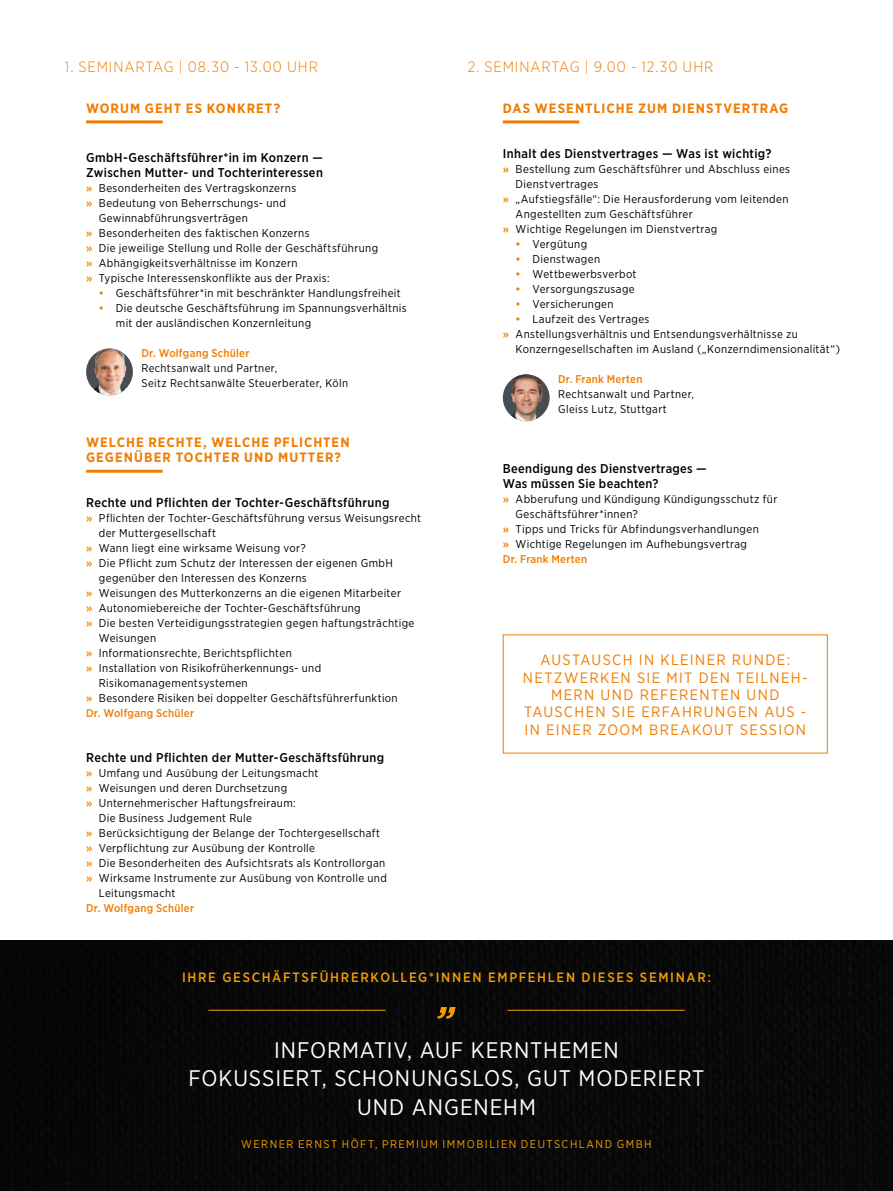
<style>
.page{position:relative;width:893px;height:1191px;background:#fff}
.page>*{position:absolute;margin:0;border:0;box-sizing:border-box;transform-origin:0 0}
.t1{font:22.5px/28.5px "Gotham Narrow";letter-spacing:.04em;color:#fff;text-align:center}
.t2{font:15px/17.4px "Gotham Narrow";letter-spacing:.09em;color:#ef7d00;text-align:center}
.t3{font:300 15px "Gotham Narrow";letter-spacing:.06em;color:#ef7d00}
.t4{font:700 13.5px/15px "Gotham Narrow";letter-spacing:.075em;color:#ef7d00}
.t5{font:500 13.5px "Gotham Narrow";letter-spacing:.125em;color:#f59c00}
.t6{font:500 12.75px/15px "Gotham Narrow";letter-spacing:.03em;color:#000}
.t7{font:11.4px/15px "Gotham Narrow";letter-spacing:.03em;color:#000}
.t8{font:11.25px/15px "Gotham Narrow";letter-spacing:.035em;color:#000}
.t9{font:500 11.25px "Gotham Narrow";letter-spacing:.02em;color:#ef7d00}
.t10{font:11.25px "Gotham Narrow";letter-spacing:.135em;color:#f59c00}
.s1{font-weight:500;color:#ef7d00}
</style>
<div class="page">
<hr style="left:86px;top:120px;width:77px;height:3px;background:#ef7d00">
<hr style="left:86px;top:470px;width:77px;height:3px;background:#ef7d00">
<img style="left:86px;top:348px;width:47px;height:47px;border-radius:23px">
<hr style="left:503px;top:120px;width:76px;height:3px;background:#ef7d00">
<img style="left:503px;top:374px;width:47px;height:47px;border-radius:23px">
<div style="left:0;top:940px;width:893px;height:251px;background:#080808"></div>
<svg style="left:437px;top:1007px;width:19px;height:11px"></svg>
<hr style="left:507px;top:1010px;width:178px;height:1px;background:#f59c00">
<hr style="left:208px;top:1010px;width:178px;height:1px;background:#f59c00">
<h2 class="t3" style="left:65px;top:58px;width:255px">1. SEMINARTAG | 08.30 - 13.00 UHR</h2>
<h2 class="t3" style="left:468px;top:58px;width:247px">2. SEMINARTAG | 9.00 - 12.30 UHR</h2>
<p class="t4" style="left:86px;top:100px;width:196px">WORUM GEHT ES KONKRET?</p>
<p class="t6" style="left:86px;top:150px;width:238px">GmbH-Geschäftsführer*in im Konzern —<br>Zwischen Mutter- und Tochterinteressen</p>
<p class="t7" style="left:86px;top:180px;width:212px"><span class="s1">»</span> Besonderheiten des Vertragskonzerns</p>
<p class="t7" style="left:86px;top:195px;width:201px"><span class="s1">»</span> Bedeutung von Beherrschungs- und</p>
<p class="t7" style="left:99px;top:210px;width:150px">Gewinnabführungsverträgen</p>
<p class="t7" style="left:86px;top:225px;width:225px"><span class="s1">»</span> Besonderheiten des faktischen Konzerns</p>
<p class="t7" style="left:86px;top:240px;width:294px"><span class="s1">»</span> Die jeweilige Stellung und Rolle der Geschäftsführung</p>
<p class="t7" style="left:86px;top:255px;width:213px"><span class="s1">»</span> Abhängigkeitsverhältnisse im Konzern</p>
<p class="t7" style="left:86px;top:270px;width:245px"><span class="s1">»</span> Typische Interessenskonflikte aus der Praxis:</p>
<p class="t7" style="left:99px;top:285px;width:303px"><span class="s1">•</span> Geschäftsführer*in mit beschränkter Handlungsfreiheit</p>
<p class="t7" style="left:116px;top:300px;width:292px;text-indent:-17px"><span class="s1">•</span> Die deutsche Geschäftsführung im Spannungsverhältnis mit der ausländischen Konzernleitung</p>
<p class="t9" style="left:141px;top:346px;width:110px">Dr. Wolfgang Schüler</p>
<p class="t8" style="left:141px;top:360px;width:208px">Rechtsanwalt und Partner,<br>Seitz Rechtsanwälte Steuerberater, Köln</p>
<p class="t4" style="left:86px;top:435px;width:265px">WELCHE RECHTE, WELCHE PFLICHTEN<br>GEGENÜBER TOCHTER UND MUTTER?</p>
<p class="t6" style="left:86px;top:495px;width:305px">Rechte und Pflichten der Tochter-Geschäftsführung</p>
<p class="t7" style="left:86px;top:510px;width:336px"><span class="s1">»</span> Pflichten der Tochter-Geschäftsführung versus Weisungsrecht</p>
<p class="t7" style="left:99px;top:525px;width:119px">der Muttergesellschaft</p>
<p class="t7" style="left:86px;top:540px;width:221px"><span class="s1">»</span> Wann liegt eine wirksame Weisung vor?</p>
<p class="t7" style="left:86px;top:555px;width:308px"><span class="s1">»</span> Die Pflicht zum Schutz der Interessen der eigenen GmbH</p>
<p class="t7" style="left:99px;top:570px;width:209px">gegenüber den Interessen des Konzerns</p>
<p class="t7" style="left:86px;top:585px;width:316px"><span class="s1">»</span> Weisungen des Mutterkonzerns an die eigenen Mitarbeiter</p>
<p class="t7" style="left:86px;top:600px;width:276px"><span class="s1">»</span> Autonomiebereiche der Tochter-Geschäftsführung</p>
<p class="t7" style="left:86px;top:615px;width:330px"><span class="s1">»</span> Die besten Verteidigungsstrategien gegen haftungsträchtige</p>
<p class="t7" style="left:99px;top:630px;width:59px">Weisungen</p>
<p class="t7" style="left:86px;top:645px;width:207px"><span class="s1">»</span> Informationsrechte, Berichtspflichten</p>
<p class="t7" style="left:86px;top:660px;width:237px"><span class="s1">»</span> Installation von Risikofrüherkennungs- und</p>
<p class="t7" style="left:99px;top:675px;width:150px">Risikomanagementsystemen</p>
<p class="t7" style="left:86px;top:690px;width:313px"><span class="s1">»</span> Besondere Risiken bei doppelter Geschäftsführerfunktion</p>
<p class="t9" style="left:86px;top:706px;width:110px">Dr. Wolfgang Schüler</p>
<p class="t6" style="left:86px;top:750px;width:300px">Rechte und Pflichten der Mutter-Geschäftsführung</p>
<p class="t7" style="left:86px;top:765px;width:234px"><span class="s1">»</span> Umfang und Ausübung der Leitungsmacht</p>
<p class="t7" style="left:86px;top:780px;width:203px"><span class="s1">»</span> Weisungen und deren Durchsetzung</p>
<p class="t7" style="left:86px;top:795px;width:211px"><span class="s1">»</span> Unternehmerischer Haftungsfreiraum:</p>
<p class="t7" style="left:99px;top:810px;width:155px">Die Business Judgement Rule</p>
<p class="t7" style="left:86px;top:825px;width:295px"><span class="s1">»</span> Berücksichtigung der Belange der Tochtergesellschaft</p>
<p class="t7" style="left:86px;top:840px;width:230px"><span class="s1">»</span> Verpflichtung zur Ausübung der Kontrolle</p>
<p class="t7" style="left:86px;top:855px;width:301px"><span class="s1">»</span> Die Besonderheiten des Aufsichtsrats als Kontrollorgan</p>
<p class="t7" style="left:86px;top:870px;width:302px"><span class="s1">»</span> Wirksame Instrumente zur Ausübung von Kontrolle und</p>
<p class="t7" style="left:99px;top:885px;width:78px">Leitungsmacht</p>
<p class="t9" style="left:86px;top:901px;width:110px">Dr. Wolfgang Schüler</p>
<p class="t4" style="left:503px;top:101px;width:287px">DAS WESENTLICHE ZUM DIENSTVERTRAG</p>
<p class="t6" style="left:503px;top:146px;width:270px">Inhalt des Dienstvertrages — Was ist wichtig?</p>
<p class="t7" style="left:503px;top:161px;width:289px"><span class="s1">»</span> Bestellung zum Geschäftsführer und Abschluss eines</p>
<p class="t7" style="left:516px;top:176px;width:84px">Dienstvertrages</p>
<p class="t7" style="left:503px;top:191px;width:287px"><span class="s1">»</span> „Aufstiegsfälle“: Die Herausforderung vom leitenden</p>
<p class="t7" style="left:516px;top:206px;width:179px">Angestellten zum Geschäftsführer</p>
<p class="t7" style="left:503px;top:221px;width:216px"><span class="s1">»</span> Wichtige Regelungen im Dienstvertrag</p>
<p class="t7" style="left:516px;top:236px;width:73px"><span class="s1">•</span> Vergütung</p>
<p class="t7" style="left:516px;top:251px;width:86px"><span class="s1">•</span> Dienstwagen</p>
<p class="t7" style="left:516px;top:266px;width:122px"><span class="s1">•</span> Wettbewerbsverbot</p>
<p class="t7" style="left:516px;top:281px;width:121px"><span class="s1">•</span> Versorgungszusage</p>
<p class="t7" style="left:516px;top:296px;width:100px"><span class="s1">•</span> Versicherungen</p>
<p class="t7" style="left:516px;top:311px;width:135px"><span class="s1">•</span> Laufzeit des Vertrages</p>
<p class="t7" style="left:503px;top:326px;width:297px"><span class="s1">»</span> Anstellungsverhältnis und Entsendungsverhältnisse zu</p>
<p class="t7" style="left:516px;top:341px;width:326px">Konzerngesellschaften im Ausland („Konzerndimensionalität“)</p>
<p class="t9" style="left:558px;top:372px;width:86px">Dr. Frank Merten</p>
<p class="t8" style="left:558px;top:386px;width:137px">Rechtsanwalt und Partner,<br>Gleiss Lutz, Stuttgart</p>
<p class="t6" style="left:503px;top:461px;width:205px">Beendigung des Dienstvertrages —<br>Was müssen Sie beachten?</p>
<p class="t7" style="left:503px;top:491px;width:276px"><span class="s1">»</span> Abberufung und Kündigung Kündigungsschutz für</p>
<p class="t7" style="left:516px;top:506px;width:124px">Geschäftsführer*innen?</p>
<p class="t7" style="left:503px;top:521px;width:257px"><span class="s1">»</span> Tipps und Tricks für Abfindungsverhandlungen</p>
<p class="t7" style="left:503px;top:536px;width:246px"><span class="s1">»</span> Wichtige Regelungen im Aufhebungsvertrag</p>
<p class="t9" style="left:503px;top:552px;width:86px">Dr. Frank Merten</p>
<h2 class="t2" style="left:523px;top:651px;width:286px">AUSTAUSCH IN KLEINER RUNDE:<br>NETZWERKEN SIE MIT DEN TEILNEH-<br>MERN UND REFERENTEN UND<br>TAUSCHEN SIE ERFAHRUNGEN AUS -<br>IN EINER ZOOM BREAKOUT SESSION</h2>
<p class="t5" style="left:182px;top:968px;width:530px">IHRE GESCHÄFTSFÜHRERKOLLEG*INNEN EMPFEHLEN DIESES SEMINAR:</p>
<h1 class="t1" style="left:188px;top:1035px;width:517px">INFORMATIV, AUF KERNTHEMEN<br>FOKUSSIERT, SCHONUNGSLOS, GUT MODERIERT<br>UND ANGENEHM</h1>
<p class="t10" style="left:241px;top:1137px;width:412px">WERNER ERNST HÖFT, PREMIUM IMMOBILIEN DEUTSCHLAND GMBH</p>
</div>
